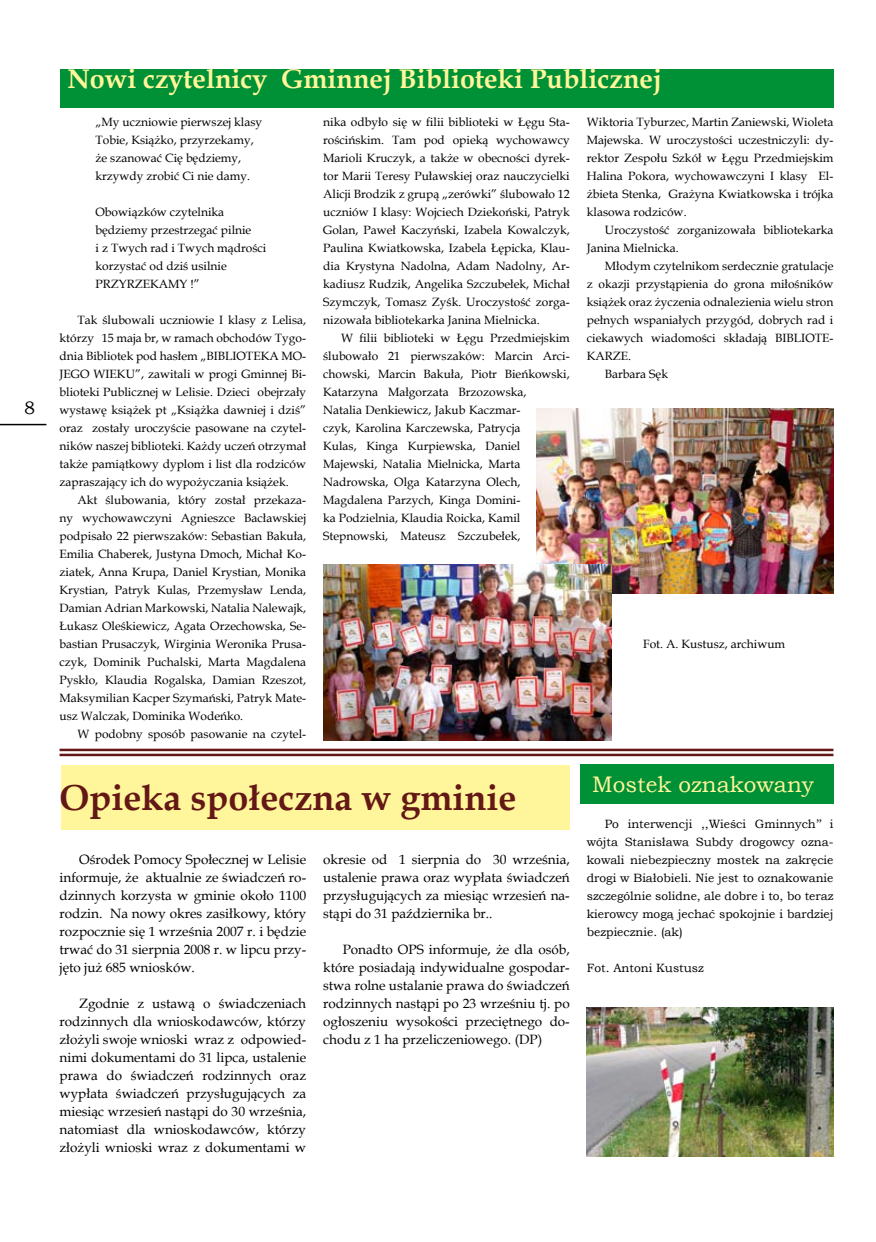
<style>
.page{position:relative;width:876px;height:1242px;background:#fff}
.page>*{position:absolute;margin:0;border:0;box-sizing:border-box;transform-origin:0 0}
.t1{font:700 36px "Book Antiqua";color:#641815}
.t2{font:700 27px "Book Antiqua";color:#fff59a}
.t3{font:22.5px "Bookman Old Style";color:#fff59a}
.t4{font:13.5px/18px "Book Antiqua";color:#000;text-align:justify}
.t5{font:12px/18px "Book Antiqua";color:#000}
.t6{font:12px/18px "Bookman Old Style";color:#000;text-align:justify}
</style>
<div class="page">
<hr style="left:0;top:424px;width:46px;height:1px;background:#000">
<div style="left:580px;top:764px;width:253px;height:40px;background:#009035"></div>
<div style="left:61px;top:765px;width:509px;height:64px;background:#fff59a"></div>
<div style="left:60px;top:69px;width:773px;height:38px;background:#009035"></div>
<hr style="left:60px;top:748px;width:773px;height:3px;background:#641815">
<hr style="left:60px;top:753px;width:773px;height:3px;background:#641815">
<img style="left:536px;top:408px;width:297px;height:185px">
<img style="left:587px;top:1008px;width:246px;height:149px">
<img style="left:323px;top:564px;width:288px;height:176px">
<h2 class="t2" style="left:67px;top:60px;width:596px">Nowi czytelnicy Gminnej Biblioteki Publicznej</h2>
<p class="t5" style="left:96px;top:113px;width:168px">„My uczniowie pierwszej klasy<br>Tobie, Książko, przyrzekamy, że szanować Cię będziemy, krzywdy zrobić Ci nie damy.</p>
<p class="t5" style="left:96px;top:203px;width:172px">Obowiązków czytelnika będziemy przestrzegać pilnie<br>i z Twych rad i Twych mądrości korzystać od dziś usilnie<br>PRZYRZEKAMY !”</p>
<p class="t5" style="left:60px;top:311px;width:248px;text-align:justify;text-indent:18px">Tak ślubowali uczniowie I klasy z Lelisa, którzy 15 maja br, w ramach obchodów Tygo&shy;dnia Bibliotek pod hasłem „BIBLIOTEKA MO-JEGO WIEKU”, zawitali w progi Gminnej Bi&shy;blioteki Publicznej w Lelisie. Dzieci obejrzały wystawę książek pt „Książka dawniej i dziś” oraz zostały uroczyście pasowane na czytel&shy;ników naszej biblioteki. Każdy uczeń otrzymał także pamiątkowy dyplom i list dla rodziców zapraszający ich do wypożyczania książek.</p>
<p class="t5" style="left:60px;top:491px;width:248px;text-align:justify;text-indent:18px">Akt ślubowania, który został przekaza&shy;ny wychowawczyni Agnieszce Bacławskiej podpisało 22 pierwszaków: Sebastian Bakuła, Emilia Chaberek, Justyna Dmoch, Michał Ko&shy;ziatek, Anna Krupa, Daniel Krystian, Monika Krystian, Patryk Kulas, Przemysław Lenda, Damian Adrian Markowski, Natalia Nalewajk, Łukasz Oleśkiewicz, Agata Orzechowska, Se&shy;bastian Prusaczyk, Wirginia Weronika Prusa&shy;czyk, Dominik Puchalski, Marta Magdalena Pyskło, Klaudia Rogalska, Damian Rzeszot, Maksymilian Kacper Szymański, Patryk Mate&shy;usz Walczak, Dominika Wodeńko.</p>
<p class="t5" style="left:78px;top:725px;width:230px">W podobny sposób pasowanie na czytel-</p>
<p class="t5" style="left:323px;top:113px;width:248px;text-align:justify">nika odbyło się w filii biblioteki w Łęgu Sta&shy;rościńskim. Tam pod opieką wychowawcy Marioli Kruczyk, a także w obecności dyrek&shy;tor Marii Teresy Puławskiej oraz nauczycielki Alicji Brodzik z grupą „zerówki” ślubowało 12 uczniów I klasy: Wojciech Dziekoński, Patryk Golan, Paweł Kaczyński, Izabela Kowalczyk, Paulina Kwiatkowska, Izabela Łępicka, Klau&shy;dia Krystyna Nadolna, Adam Nadolny, Ar&shy;kadiusz Rudzik, Angelika Szczubełek, Michał Szymczyk, Tomasz Zyśk. Uroczystość zorga&shy;nizowała bibliotekarka Janina Mielnicka.</p>
<p class="t5" style="left:323px;top:329px;width:248px;text-indent:18px">W filii biblioteki w Łęgu Przedmiejskim ślubowało 21 pierwszaków: Marcin Arci&shy;chowski, Marcin Bakuła, Piotr Bieńkowski, Katarzyna Małgorzata Brzozowska,<br>Natalia Denkiewicz, Jakub Kaczmar-<br>czyk, Karolina Karczewska, Patrycja<br>Kulas, Kinga Kurpiewska, Daniel Majewski, Natalia Mielnicka, Marta Nadrowska, Olga Katarzyna Olech, Magdalena Parzych, Kinga Domini-<br>ka Podzielnia, Klaudia Roicka, Kamil Stepnowski, Mateusz Szczubełek,</p>
<h1 class="t1" style="left:60px;top:773px;width:458px">Opieka społeczna w gminie</h1>
<p class="t4" style="left:60px;top:850px;width:248px;text-indent:20px">Ośrodek Pomocy Społecznej w Lelisie informuje, że aktualnie ze świadczeń ro&shy;dzinnych korzysta w gminie około 1100 rodzin. Na nowy okres zasiłkowy, który rozpocznie się 1 września 2007 r. i będzie trwać do 31 sierpnia 2008 r. w lipcu przy&shy;jęto już 685 wniosków.</p>
<p class="t4" style="left:60px;top:994px;width:248px;text-indent:20px">Zgodnie z ustawą o świadczeniach rodzinnych dla wnioskodawców, którzy złożyli swoje wnioski wraz z odpowied&shy;nimi dokumentami do 31 lipca, ustalenie prawa do świadczeń rodzinnych oraz wypłata świadczeń przysługujących za miesiąc wrzesień nastąpi do 30 września, natomiast dla wnioskodawców, którzy złożyli wnioski wraz z dokumentami w</p>
<p class="t4" style="left:323px;top:850px;width:248px">okresie od 1 sierpnia do 30 września, ustalenie prawa oraz wypłata świadczeń przysługujących za miesiąc wrzesień na&shy;stąpi do 31 października br..</p>
<p class="t4" style="left:323px;top:940px;width:248px;text-indent:20px">Ponadto OPS informuje, że dla osób, które posiadają indywidualne gospodar&shy;stwa rolne ustalanie prawa do świadczeń rodzinnych nastąpi po 23 wrześniu tj. po ogłoszeniu wysokości przeciętnego do&shy;chodu z 1 ha przeliczeniowego. (DP)</p>
<p class="t5" style="left:587px;top:113px;width:248px;text-align:justify">Wiktoria Tyburzec, Martin Zaniewski, Wioleta Majewska. W uroczystości uczestniczyli: dy&shy;rektor Zespołu Szkół w Łęgu Przedmiejskim Halina Pokora, wychowawczyni I klasy El&shy;żbieta Stenka, Grażyna Kwiatkowska i trójka klasowa rodziców.</p>
<p class="t5" style="left:587px;top:221px;width:248px;text-indent:18px">Uroczystość zorganizowała bibliotekarka<br>Janina Mielnicka.</p>
<p class="t5" style="left:605px;top:257px;width:230px">Młodym czytelnikom serdecznie gratulacje</p>
<p class="t5" style="left:587px;top:275px;width:248px">z okazji przystąpienia do grona miłośników</p>
<p class="t5" style="left:587px;top:293px;width:248px">książek oraz życzenia odnalezienia wielu stron</p>
<p class="t5" style="left:587px;top:311px;width:248px">pełnych wspaniałych przygód, dobrych rad i</p>
<p class="t5" style="left:587px;top:329px;width:248px">ciekawych wiadomości składają BIBLIOTE-</p>
<p class="t5" style="left:587px;top:347px;width:46px">KARZE.</p>
<p class="t5" style="left:605px;top:365px;width:65px">Barbara Sęk</p>
<p class="t5" style="left:643px;top:635px;width:144px">Fot. A. Kustusz, archiwum</p>
<h3 class="t3" style="left:592px;top:770px;width:223px">Mostek oznakowany</h3>
<p class="t6" style="left:587px;top:815px;width:248px;text-indent:18px">Po interwencji ,,Wieści Gminnych’’ i wójta Stanisława Subdy drogowcy ozna&shy;kowali niebezpieczny mostek na zakręcie drogi w Białobieli. Nie jest to oznakowanie szczególnie solidne, ale dobre i to, bo teraz kierowcy mogą jechać spokojnie i bardziej bezpiecznie. (ak)</p>
<p class="t6" style="left:587px;top:959px;width:119px">Fot. Antoni Kustusz</p>
</div>
